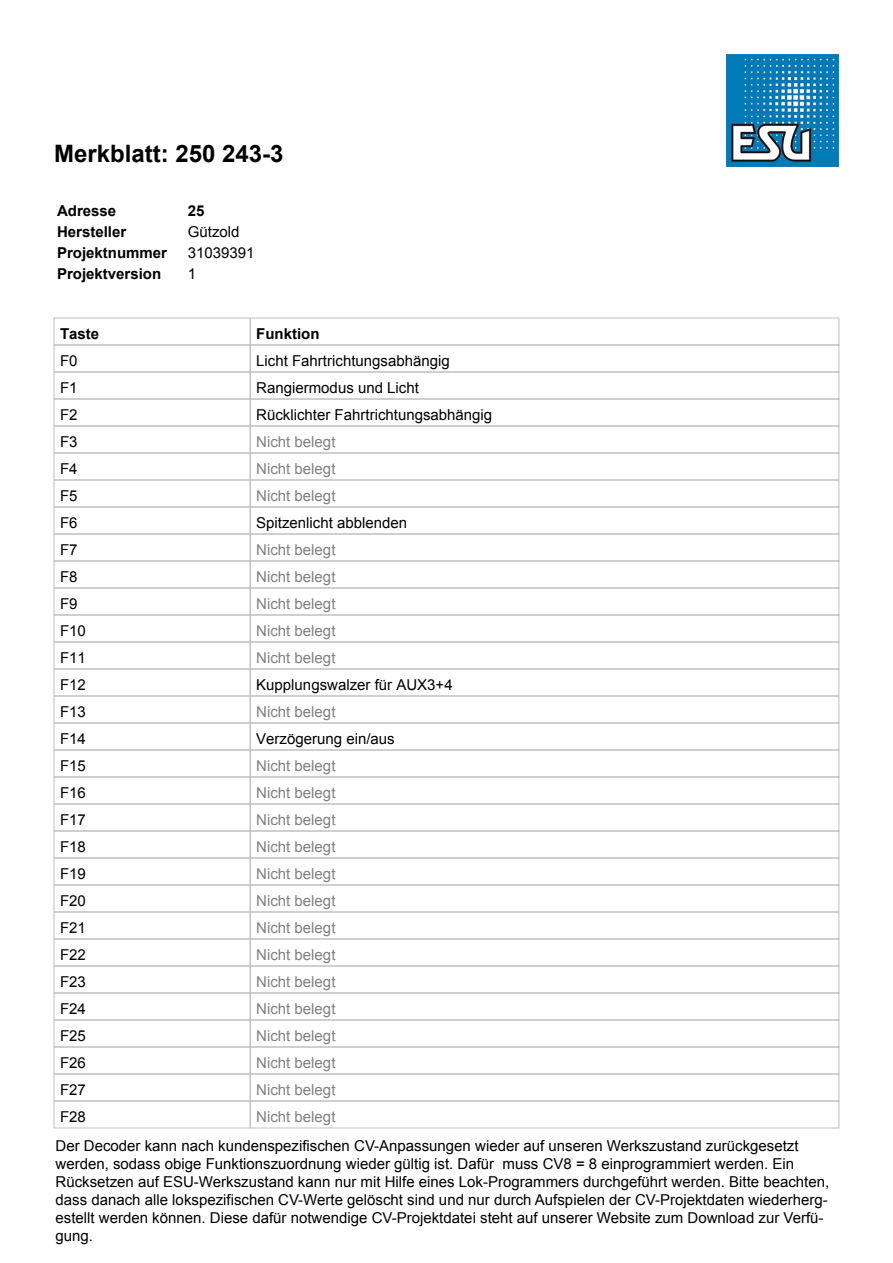
<style>
.page{position:relative;width:893px;height:1263px;background:#fff}
.page>*{position:absolute;margin:0;border:0;box-sizing:border-box;transform-origin:0 0}
.t1{font:700 24px "Arial";color:#000}
.t2{font:15px/18px "Arial";color:#000}
.t3{font:15px "Arial";color:#808080}
.t4{font:700 15px "Arial";color:#000}
</style>
<div class="page">
<img style="left:726px;top:54px;width:112px;height:112px">
<div style="left:54px;top:318px;width:196px;height:27px;border:1px solid #c0c0c0"></div>
<div style="left:250px;top:318px;width:589px;height:27px;border:1px solid #c0c0c0"></div>
<div style="left:54px;top:345px;width:196px;height:27px;border:1px solid #c0c0c0"></div>
<div style="left:250px;top:345px;width:589px;height:27px;border:1px solid #c0c0c0"></div>
<div style="left:54px;top:372px;width:196px;height:27px;border:1px solid #c0c0c0"></div>
<div style="left:250px;top:372px;width:589px;height:27px;border:1px solid #c0c0c0"></div>
<div style="left:54px;top:399px;width:196px;height:27px;border:1px solid #c0c0c0"></div>
<div style="left:250px;top:399px;width:589px;height:27px;border:1px solid #c0c0c0"></div>
<div style="left:54px;top:426px;width:196px;height:27px;border:1px solid #c0c0c0"></div>
<div style="left:250px;top:426px;width:589px;height:27px;border:1px solid #c0c0c0"></div>
<div style="left:54px;top:453px;width:196px;height:27px;border:1px solid #c0c0c0"></div>
<div style="left:250px;top:453px;width:589px;height:27px;border:1px solid #c0c0c0"></div>
<div style="left:54px;top:480px;width:196px;height:27px;border:1px solid #c0c0c0"></div>
<div style="left:250px;top:480px;width:589px;height:27px;border:1px solid #c0c0c0"></div>
<div style="left:54px;top:507px;width:196px;height:27px;border:1px solid #c0c0c0"></div>
<div style="left:250px;top:507px;width:589px;height:27px;border:1px solid #c0c0c0"></div>
<div style="left:54px;top:534px;width:196px;height:27px;border:1px solid #c0c0c0"></div>
<div style="left:250px;top:534px;width:589px;height:27px;border:1px solid #c0c0c0"></div>
<div style="left:54px;top:561px;width:196px;height:27px;border:1px solid #c0c0c0"></div>
<div style="left:250px;top:561px;width:589px;height:27px;border:1px solid #c0c0c0"></div>
<div style="left:54px;top:588px;width:196px;height:27px;border:1px solid #c0c0c0"></div>
<div style="left:250px;top:588px;width:589px;height:27px;border:1px solid #c0c0c0"></div>
<div style="left:54px;top:615px;width:196px;height:27px;border:1px solid #c0c0c0"></div>
<div style="left:250px;top:615px;width:589px;height:27px;border:1px solid #c0c0c0"></div>
<div style="left:54px;top:642px;width:196px;height:27px;border:1px solid #c0c0c0"></div>
<div style="left:250px;top:642px;width:589px;height:27px;border:1px solid #c0c0c0"></div>
<div style="left:54px;top:669px;width:196px;height:27px;border:1px solid #c0c0c0"></div>
<div style="left:250px;top:669px;width:589px;height:27px;border:1px solid #c0c0c0"></div>
<div style="left:54px;top:696px;width:196px;height:27px;border:1px solid #c0c0c0"></div>
<div style="left:250px;top:696px;width:589px;height:27px;border:1px solid #c0c0c0"></div>
<div style="left:54px;top:723px;width:196px;height:27px;border:1px solid #c0c0c0"></div>
<div style="left:250px;top:723px;width:589px;height:27px;border:1px solid #c0c0c0"></div>
<div style="left:54px;top:750px;width:196px;height:27px;border:1px solid #c0c0c0"></div>
<div style="left:250px;top:750px;width:589px;height:27px;border:1px solid #c0c0c0"></div>
<div style="left:54px;top:777px;width:196px;height:27px;border:1px solid #c0c0c0"></div>
<div style="left:250px;top:777px;width:589px;height:27px;border:1px solid #c0c0c0"></div>
<div style="left:54px;top:804px;width:196px;height:27px;border:1px solid #c0c0c0"></div>
<div style="left:250px;top:804px;width:589px;height:27px;border:1px solid #c0c0c0"></div>
<div style="left:54px;top:831px;width:196px;height:27px;border:1px solid #c0c0c0"></div>
<div style="left:250px;top:831px;width:589px;height:27px;border:1px solid #c0c0c0"></div>
<div style="left:54px;top:858px;width:196px;height:27px;border:1px solid #c0c0c0"></div>
<div style="left:250px;top:858px;width:589px;height:27px;border:1px solid #c0c0c0"></div>
<div style="left:54px;top:885px;width:196px;height:27px;border:1px solid #c0c0c0"></div>
<div style="left:250px;top:885px;width:589px;height:27px;border:1px solid #c0c0c0"></div>
<div style="left:54px;top:912px;width:196px;height:27px;border:1px solid #c0c0c0"></div>
<div style="left:250px;top:912px;width:589px;height:27px;border:1px solid #c0c0c0"></div>
<div style="left:54px;top:939px;width:196px;height:27px;border:1px solid #c0c0c0"></div>
<div style="left:250px;top:939px;width:589px;height:27px;border:1px solid #c0c0c0"></div>
<div style="left:54px;top:966px;width:196px;height:27px;border:1px solid #c0c0c0"></div>
<div style="left:250px;top:966px;width:589px;height:27px;border:1px solid #c0c0c0"></div>
<div style="left:54px;top:993px;width:196px;height:27px;border:1px solid #c0c0c0"></div>
<div style="left:250px;top:993px;width:589px;height:27px;border:1px solid #c0c0c0"></div>
<div style="left:54px;top:1020px;width:196px;height:27px;border:1px solid #c0c0c0"></div>
<div style="left:250px;top:1020px;width:589px;height:27px;border:1px solid #c0c0c0"></div>
<div style="left:54px;top:1047px;width:196px;height:27px;border:1px solid #c0c0c0"></div>
<div style="left:250px;top:1047px;width:589px;height:27px;border:1px solid #c0c0c0"></div>
<div style="left:54px;top:1074px;width:196px;height:27px;border:1px solid #c0c0c0"></div>
<div style="left:250px;top:1074px;width:589px;height:27px;border:1px solid #c0c0c0"></div>
<div style="left:54px;top:1101px;width:196px;height:27px;border:1px solid #c0c0c0"></div>
<div style="left:250px;top:1101px;width:589px;height:27px;border:1px solid #c0c0c0"></div>
<h1 class="t1" style="left:54px;top:138px;width:231px">Merkblatt: 250 243-3</h1>
<p class="t4" style="left:57px;top:201px;width:61px">Adresse</p>
<p class="t4" style="left:188px;top:201px;width:18px">25</p>
<p class="t4" style="left:57px;top:222px;width:71px">Hersteller</p>
<p class="t2" style="left:188px;top:223px;width:53px">Gützold</p>
<p class="t4" style="left:57px;top:243px;width:112px">Projektnummer</p>
<p class="t2" style="left:188px;top:244px;width:68px">31039391</p>
<p class="t4" style="left:57px;top:264px;width:106px">Projektversion</p>
<p class="t2" style="left:188px;top:265px;width:10px">1</p>
<p class="t4" style="left:60px;top:324px;width:41px">Taste</p>
<p class="t4" style="left:256px;top:324px;width:65px">Funktion</p>
<p class="t2" style="left:60px;top:352px;width:19px">F0</p>
<p class="t2" style="left:256px;top:352px;width:195px">Licht Fahrtrichtungsabhängig</p>
<p class="t2" style="left:60px;top:379px;width:19px">F1</p>
<p class="t2" style="left:256px;top:379px;width:164px">Rangiermodus und Licht</p>
<p class="t2" style="left:60px;top:406px;width:19px">F2</p>
<p class="t2" style="left:256px;top:406px;width:237px">Rücklichter Fahrtrichtungsabhängig</p>
<p class="t2" style="left:60px;top:433px;width:19px">F3</p>
<p class="t3" style="left:256px;top:432px;width:81px">Nicht belegt</p>
<p class="t2" style="left:60px;top:460px;width:19px">F4</p>
<p class="t3" style="left:256px;top:459px;width:81px">Nicht belegt</p>
<p class="t2" style="left:60px;top:487px;width:19px">F5</p>
<p class="t3" style="left:256px;top:486px;width:81px">Nicht belegt</p>
<p class="t2" style="left:60px;top:514px;width:19px">F6</p>
<p class="t2" style="left:256px;top:514px;width:152px">Spitzenlicht abblenden</p>
<p class="t2" style="left:60px;top:541px;width:19px">F7</p>
<p class="t3" style="left:256px;top:540px;width:81px">Nicht belegt</p>
<p class="t2" style="left:60px;top:568px;width:19px">F8</p>
<p class="t3" style="left:256px;top:567px;width:81px">Nicht belegt</p>
<p class="t2" style="left:60px;top:595px;width:19px">F9</p>
<p class="t3" style="left:256px;top:594px;width:81px">Nicht belegt</p>
<p class="t2" style="left:60px;top:622px;width:27px">F10</p>
<p class="t3" style="left:256px;top:621px;width:81px">Nicht belegt</p>
<p class="t2" style="left:60px;top:649px;width:27px">F11</p>
<p class="t3" style="left:256px;top:648px;width:81px">Nicht belegt</p>
<p class="t2" style="left:60px;top:676px;width:27px">F12</p>
<p class="t2" style="left:256px;top:676px;width:198px">Kupplungswalzer für AUX3+4</p>
<p class="t2" style="left:60px;top:703px;width:27px">F13</p>
<p class="t3" style="left:256px;top:702px;width:81px">Nicht belegt</p>
<p class="t2" style="left:60px;top:730px;width:27px">F14</p>
<p class="t2" style="left:256px;top:730px;width:140px">Verzögerung ein/aus</p>
<p class="t2" style="left:60px;top:757px;width:27px">F15</p>
<p class="t3" style="left:256px;top:756px;width:81px">Nicht belegt</p>
<p class="t2" style="left:60px;top:784px;width:27px">F16</p>
<p class="t3" style="left:256px;top:783px;width:81px">Nicht belegt</p>
<p class="t2" style="left:60px;top:811px;width:27px">F17</p>
<p class="t3" style="left:256px;top:810px;width:81px">Nicht belegt</p>
<p class="t2" style="left:60px;top:838px;width:27px">F18</p>
<p class="t3" style="left:256px;top:837px;width:81px">Nicht belegt</p>
<p class="t2" style="left:60px;top:865px;width:27px">F19</p>
<p class="t3" style="left:256px;top:864px;width:81px">Nicht belegt</p>
<p class="t2" style="left:60px;top:892px;width:27px">F20</p>
<p class="t3" style="left:256px;top:891px;width:81px">Nicht belegt</p>
<p class="t2" style="left:60px;top:919px;width:27px">F21</p>
<p class="t3" style="left:256px;top:918px;width:81px">Nicht belegt</p>
<p class="t2" style="left:60px;top:946px;width:27px">F22</p>
<p class="t3" style="left:256px;top:945px;width:81px">Nicht belegt</p>
<p class="t2" style="left:60px;top:973px;width:27px">F23</p>
<p class="t3" style="left:256px;top:972px;width:81px">Nicht belegt</p>
<p class="t2" style="left:60px;top:1000px;width:27px">F24</p>
<p class="t3" style="left:256px;top:999px;width:81px">Nicht belegt</p>
<p class="t2" style="left:60px;top:1027px;width:27px">F25</p>
<p class="t3" style="left:256px;top:1026px;width:81px">Nicht belegt</p>
<p class="t2" style="left:60px;top:1054px;width:27px">F26</p>
<p class="t3" style="left:256px;top:1053px;width:81px">Nicht belegt</p>
<p class="t2" style="left:60px;top:1081px;width:27px">F27</p>
<p class="t3" style="left:256px;top:1080px;width:81px">Nicht belegt</p>
<p class="t2" style="left:60px;top:1108px;width:27px">F28</p>
<p class="t3" style="left:256px;top:1107px;width:81px">Nicht belegt</p>
<p class="t2" style="left:56px;top:1137px;width:775px">Der Decoder kann nach kundenspezifischen CV-Anpassungen wieder auf unseren Werkszustand zurückgesetzt werden, sodass obige Funktionszuordnung wieder gültig ist. Dafür muss CV8 = 8 einprogrammiert werden. Ein Rücksetzen auf ESU-Werkszustand kann nur mit Hilfe eines Lok-Programmers durchgeführt werden. Bitte beachten, dass danach alle lokspezifischen CV-Werte gelöscht sind und nur durch Aufspielen der CV-Projektdaten wiederherg&shy;estellt werden können. Diese dafür notwendige CV-Projektdatei steht auf unserer Website zum Download zur Verfü&shy;gung.</p>
</div>
